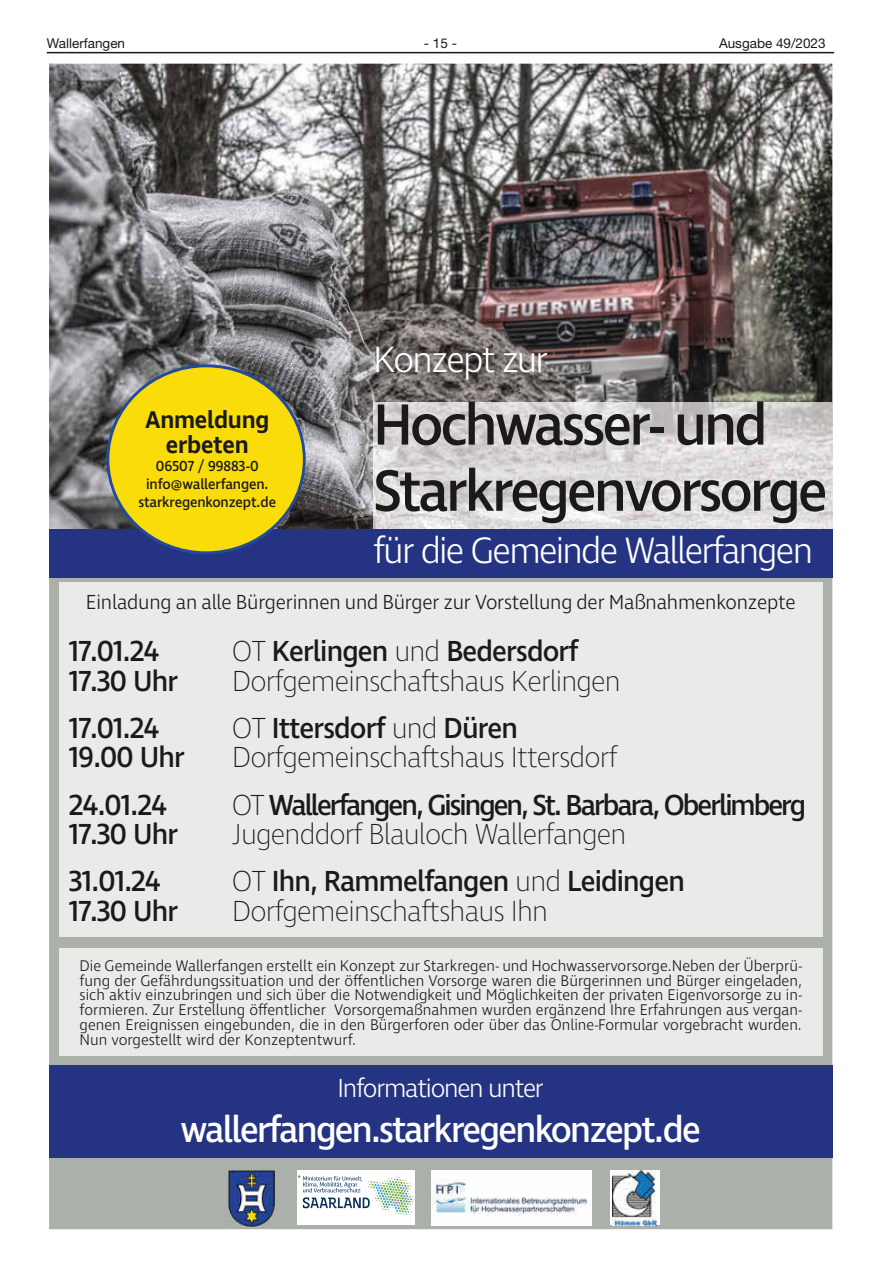
<style>
.page{position:relative;width:881px;height:1263px;background:#fff}
.page>*{position:absolute;margin:0;border:0;box-sizing:border-box;transform-origin:0 0}
.t1{font:500 59.25px/66.2px "Ingra";letter-spacing:-.05em;color:#1a1a18;scale:.95 1}
.t2{font:300 37.5px "Ingra";letter-spacing:-.05em;color:#fff;scale:.95 1}
.t3{font:500 37.5px "Ingra";letter-spacing:-.05em;color:#fff;scale:.95 1}
.t4{font:200 29.7px/29.7px "Ingra";letter-spacing:-.03em;color:#1a1a18;scale:.95 1}
.t5{font:500 29.7px/29.7px "Ingra";letter-spacing:-.07em;color:#1a1a18;scale:.95 1}
.t6{font:500 29.7px/29.7px "Ingra";letter-spacing:-.03em;color:#1a1a18;scale:.95 1}
.t7{font:300 26.7px "Ingra";letter-spacing:-.05em;color:#fff;scale:.95 1}
.t8{font:600 24.75px/25.7px "Ingra";letter-spacing:-.01em;color:#1a1a18;text-align:center;scale:.95 1}
.t9{font:300 20.7px "Ingra";letter-spacing:-.01em;color:#1a1a18;scale:.95 1}
.t10{font:300 15.75px/14.9px "Ingra";color:#1a1a18;text-align:justify;scale:.95 1}
.t11{font:500 14.85px/17.9px "Ingra";letter-spacing:-.01em;color:#1a1a18;text-align:center;scale:.95 1}
.t12{font:13.5px "Helvetica Neue LT";color:#1a1a18}
.s1{font-weight:500}
.s2{font-weight:200}
</style>
<div class="page">
<hr style="left:47px;top:52px;width:786px;height:1px;background:#1a1a18">
<div style="left:49px;top:577px;width:783px;height:652px;background:#acb0ab"></div>
<div style="left:59px;top:948px;width:763px;height:107px;background:#eaebe9"></div>
<div style="left:59px;top:582px;width:763px;height:355px;background:#eaebe9"></div>
<div style="left:49px;top:1065px;width:783px;height:92px;background:#253482"></div>
<img style="left:49px;top:64px;width:783px;height:465px">
<div style="left:609px;top:1170px;width:50px;height:55px;background:#fff"></div>
<img style="left:612px;top:1170px;width:44px;height:55px">
<img style="left:431px;top:1170px;width:160px;height:55px">
<div style="left:297px;top:1170px;width:118px;height:55px;background:#fff"></div>
<svg style="left:298px;top:1175px;width:116px;height:40px"></svg>
<img style="left:373px;top:403px;width:459px;height:126px">
<img style="left:228px;top:1170px;width:46px;height:56px">
<div style="left:49px;top:529px;width:783px;height:48px;background:#253482"></div>
<div style="left:108px;top:366px;width:196px;height:187px;background:#fadc0a;border-radius:50%"></div>
<p class="t12" style="left:47px;top:35px;width:80px">Wallerfangen</p>
<p class="t12" style="left:424px;top:35px;width:35px">- 15 -</p>
<p class="t12" style="left:718px;top:35px;width:108px">Ausgabe 49/2023</p>
<h3 class="t8" style="left:145px;top:408px;width:132px">Anmeldung erbeten</h3>
<p class="t11" style="left:138px;top:458px;width:146px">06507 / 99883-0 info@wallerfangen. starkregenkonzept.de</p>
<h2 class="t2" style="left:373px;top:337px;width:185px">Konzept zur</h2>
<h1 class="t1" style="left:373px;top:395px;width:479px">Hochwasser- und<br>Starkregenvorsorge</h1>
<h2 class="t2" style="left:373px;top:527px;width:464px">für die Gemeinde Wallerfangen</h2>
<h3 class="t9" style="left:86px;top:589px;width:748px">Einladung an alle Bürgerinnen und Bürger zur Vorstellung der Maßnahmenkonzepte</h3>
<h3 class="t6" style="left:69px;top:638px;width:117px">17.01.24<br>17.30 Uhr</h3>
<h3 class="t6" style="left:69px;top:714px;width:123px">17.01.24<br>19.00 Uhr</h3>
<h3 class="t6" style="left:69px;top:791px;width:117px">24.01.24<br>17.30 Uhr</h3>
<h3 class="t6" style="left:69px;top:868px;width:117px">31.01.24<br>17.30 Uhr</h3>
<h3 class="t4" style="left:232px;top:638px;width:411px">OT <span class="s1">Kerlingen</span> und <span class="s1">Bedersdorf<br></span>Dorfgemeinschaftshaus Kerlingen</h3>
<h3 class="t4" style="left:232px;top:714px;width:407px">OT <span class="s1">Ittersdorf</span> und <span class="s1">Düren<br></span>Dorfgemeinschaftshaus Ittersdorf</h3>
<h3 class="t5" style="left:232px;top:791px;width:605px"><span class="s2">OT</span> Wallerfangen, Gisingen, St. Barbara, Oberlimberg<br><span class="s2">Jugenddorf Blauloch Wallerfangen</span></h3>
<h3 class="t4" style="left:232px;top:868px;width:478px">OT <span class="s1">Ihn, Rammelfangen</span> und <span class="s1">Leidingen<br></span>Dorfgemeinschaftshaus Ihn</h3>
<p class="t10" style="left:80px;top:959px;width:761px">Die Gemeinde Wallerfangen erstellt ein Konzept zur Starkregen- und Hochwasservorsorge.Neben der Überprü&shy;fung der Gefährdungssituation und der öffentlichen Vorsorge waren die Bürgerinnen und Bürger eingeladen, sich aktiv einzubringen und sich über die Notwendigkeit und Möglichkeiten der privaten Eigenvorsorge zu in&shy;formieren. Zur Erstellung öffentlicher Vorsorgemaßnahmen wurden ergänzend Ihre Erfahrungen aus vergan&shy;genen Ereignissen eingebunden, die in den Bürgerforen oder über das Online-Formular vorgebracht wurden.<br>Nun vorgestellt wird der Konzeptentwurf.</p>
<h3 class="t7" style="left:337px;top:1071px;width:219px">Informationen unter</h3>
<h2 class="t3" style="left:180px;top:1106px;width:549px">wallerfangen.starkregenkonzept.de</h2>
</div>
